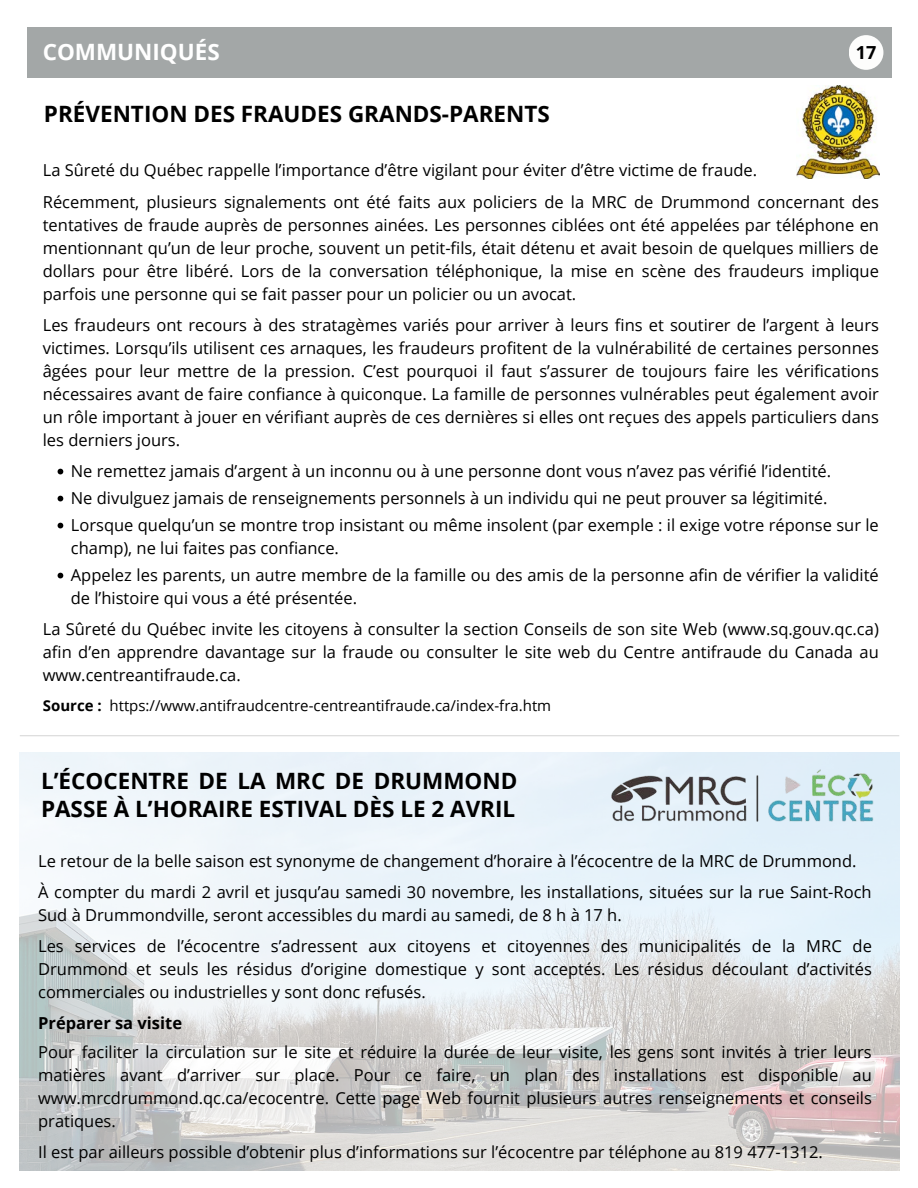
<style>
.page{position:relative;width:918px;height:1188px;background:#fff}
.page>*{position:absolute;margin:0;border:0;box-sizing:border-box;transform-origin:0 0}
.t1{font:700 22.5px/28.2px "Open Sans";color:#000}
.t2{font:700 22.5px "Open Sans";color:#fff}
.t3{font:700 18px "Open Sans";color:#000}
.t4{font:16.5px/23px "Open Sans";color:#000}
.t5{font:700 16.5px "Open Sans";color:#000}
.t6{font:15px "Open Sans";color:#000}
.s1{font-weight:700}
</style>
<div class="page">
<div style="left:28px;top:27px;width:864px;height:51px;background:#a3a7a7"></div>
<div style="left:849px;top:35px;width:34px;height:35px;background:#fdfdfc;border-radius:50%"></div>
<hr style="left:20px;top:735px;width:879px;height:1px;background:#d9d9d9">
<img style="left:796px;top:86px;width:83px;height:93px">
<svg style="left:58px;top:469px;width:5px;height:5px"></svg>
<svg style="left:58px;top:496px;width:5px;height:5px"></svg>
<svg style="left:58px;top:523px;width:5px;height:5px"></svg>
<svg style="left:58px;top:573px;width:5px;height:5px"></svg>
<img style="left:20px;top:752px;width:880px;height:419px">
<img style="left:604px;top:761px;width:278px;height:68px">
<h1 class="t2" style="left:57px;top:36px;width:164px">OMMUNIQUÉS</h1>
<h1 class="t2" style="left:44px;top:36px;width:307px">CLUB FADOQ BON-CONSEIL</h1>
<p class="t3" style="left:852px;top:40px;width:26px">1317</p>
<h1 class="t1" style="left:44px;top:99px;width:507px">PRÉVENTION DES FRAUDES GRANDS-PARENTS</h1>
<p class="t4" style="left:43px;top:154px;width:838px;line-height:31.2px">La Sûreté du Québec rappelle l’importance d’être vigilant pour éviter d’être victime de fraude.<br>Récemment, plusieurs signalements ont été faits aux policiers de la MRC de Drummond concernant des</p>
<p class="t4" style="left:43px;top:213px;width:838px;text-align:justify">tentatives de fraude auprès de personnes ainées. Les personnes ciblées ont été appelées par téléphone en mentionnant qu’un de leur proche, souvent un petit-fils, était détenu et avait besoin de quelques milliers de dollars pour être libéré. Lors de la conversation téléphonique, la mise en scène des fraudeurs implique parfois une personne qui se fait passer pour un policier ou un avocat.</p>
<p class="t4" style="left:43px;top:313px;width:838px;text-align:justify">Les fraudeurs ont recours à des stratagèmes variés pour arriver à leurs fins et soutirer de l’argent à leurs victimes. Lorsqu’ils utilisent ces arnaques, les fraudeurs profitent de la vulnérabilité de certaines personnes âgées pour leur mettre de la pression. C’est pourquoi il faut s’assurer de toujours faire les vérifications nécessaires avant de faire confiance à quiconque. La famille de personnes vulnérables peut également avoir un rôle important à jouer en vérifiant auprès de ces dernières si elles ont reçues des appels particuliers dans les derniers jours.</p>
<p class="t4" style="left:71px;top:457px;width:810px;line-height:27px">Ne remettez jamais d’argent à un inconnu ou à une personne dont vous n’avez pas vérifié l’identité.<br>Ne divulguez jamais de renseignements personnels à un individu qui ne peut prouver sa légitimité.<br>Lorsque quelqu’un se montre trop insistant ou même insolent (par exemple : il exige votre réponse sur le</p>
<p class="t4" style="left:71px;top:534px;width:809px;line-height:27px">champ), ne lui faites pas confiance.<br>Appelez les parents, un autre membre de la famille ou des amis de la personne afin de vérifier la validité</p>
<p class="t4" style="left:43px;top:582px;width:838px;line-height:31.2px;text-indent:28px">de l’histoire qui vous a été présentée.<br>La Sûreté du Québec invite les citoyens à consulter la section Conseils de son site Web (www.sq.gouv.qc.ca)</p>
<p class="t4" style="left:43px;top:641px;width:838px">afin d’en apprendre davantage sur la fraude ou consulter le site web du Centre antifraude du Canada au www.centreantifraude.ca.</p>
<p class="t6" style="left:43px;top:695px;width:510px"><span class="s1">Source :</span> https://www.antifraudcentre-centreantifraude.ca/index-fra.htm</p>
<h1 class="t1" style="left:41px;top:766px;width:478px">L’ÉCOCENTRE DE LA MRC DE DRUMMOND<br>PASSE À L’HORAIRE ESTIVAL DÈS LE 2 AVRIL</h1>
<p class="t4" style="left:38px;top:845px;width:835px;line-height:31.2px">Le retour de la belle saison est synonyme de changement d’horaire à l’écocentre de la MRC de Drummond.<br>À compter du mardi 2 avril et jusqu’au samedi 30 novembre, les installations, situées sur la rue Saint-Roch</p>
<p class="t4" style="left:38px;top:899px;width:835px;line-height:31.2px">Sud à Drummondville, seront accessibles du mardi au samedi, de 8 h à 17 h.<br>Les services de l’écocentre s’adressent aux citoyens et citoyennes des municipalités de la MRC de</p>
<p class="t4" style="left:38px;top:957px;width:835px">Drummond et seuls les résidus d’origine domestique y sont acceptés. Les résidus découlant d’activités commerciales ou industrielles y sont donc refusés.</p>
<p class="t5" style="left:38px;top:1012px;width:145px">Préparer sa visite</p>
<p class="t4" style="left:38px;top:1040px;width:835px;text-align:justify">Pour faciliter la circulation sur le site et réduire la durée de leur visite, les gens sont invités à trier leurs matières avant d’arriver sur place. Pour ce faire, un plan des installations est disponible au www.mrcdrummond.qc.ca/ecocentre. Cette page Web fournit plusieurs autres renseignements et conseils pratiques.</p>
<p class="t4" style="left:38px;top:1140px;width:786px">Il est par ailleurs possible d’obtenir plus d’informations sur l’écocentre par téléphone au 819 477-1312.</p>
</div>
